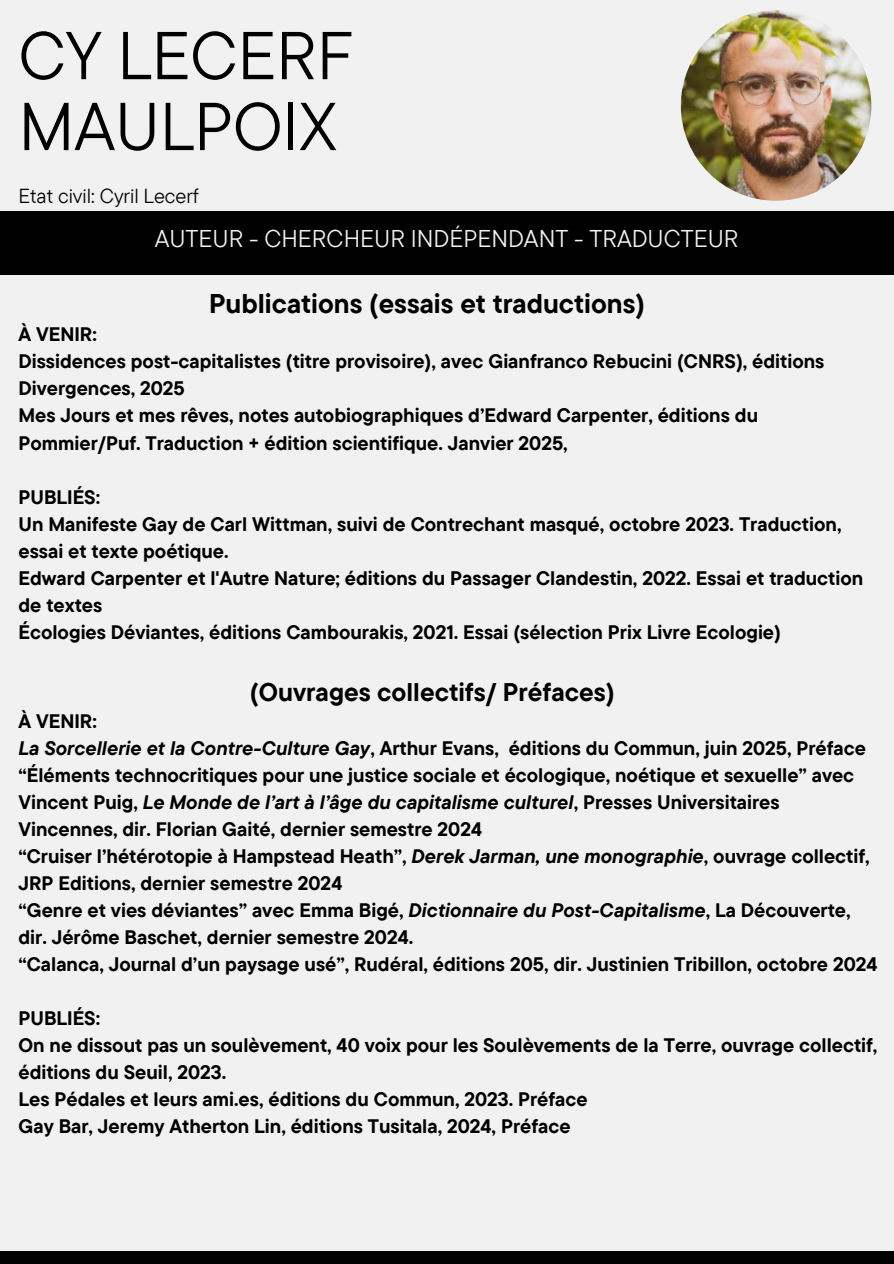
<style>
.page{position:relative;width:894px;height:1264px;background:#fff}
.page>*{position:absolute;margin:0;border:0;box-sizing:border-box;transform-origin:0 0}
.t1{font:67.5px/70.8px "TT Commons Pro";letter-spacing:-.005em;color:#000}
.t2{font:700 27px "TT Commons Pro";color:#000}
.t3{font:700 25.5px "TT Commons Pro";color:#000}
.t4{font:24.15px "TT Commons Pro";color:#f1f1f1}
.t5{font:20.25px "TT Commons Pro";color:#000}
.t6{font:700 19.5px/27px "TT Commons Pro";color:#000}
.s1{font-style:italic}
</style>
<div class="page">
<div style="left:0;top:0;width:893px;height:1263px;background:#000"></div>
<div style="left:0;top:0;width:893px;height:210px;background:#f1f1f1"></div>
<img style="left:680px;top:10px;width:191px;height:191px;border-radius:50%">
<div style="left:0;top:275px;width:893px;height:976px;background:#f1f1f1"></div>
<h1 class="t1" style="left:18px;top:18px;width:337px">CY LECERF<br>MAULPOIX</h1>
<p class="t5" style="left:18px;top:182px;width:182px">Etat civil: Cyril Lecerf</p>
<p class="t4" style="left:155px;top:223px;width:585px">AUTEUR - CHERCHEUR INDÉPENDANT - TRADUCTEUR</p>
<h2 class="t2" style="left:209px;top:286px;width:437px">Publications (essais et traductions)</h2>
<p class="t6" style="left:18px;top:320px;width:807px">À VENIR:<br>Dissidences post-capitalistes (titre provisoire), avec Gianfranco Rebucini (CNRS), éditions Divergences, 2025<br>Mes Jours et mes rêves, notes autobiographiques d’Edward Carpenter, éditions du Pommier/Puf. Traduction + édition scientifique. Janvier 2025,</p>
<p class="t6" style="left:18px;top:482px;width:846px">PUBLIÉS:<br>Un Manifeste Gay de Carl Wittman, suivi de Contrechant masqué, octobre 2023. Traduction, essai et texte poétique.<br>Edward Carpenter et l'Autre Nature; éditions du Passager Clandestin, 2022. Essai et traduction de textes<br>Écologies Déviantes, éditions Cambourakis, 2021. Essai (sélection Prix Livre Ecologie)</p>
<h3 class="t3" style="left:250px;top:675px;width:366px">(Ouvrages collectifs/ Préfaces)</h3>
<p class="t6" style="left:18px;top:706px;width:860px">À VENIR:<br><span class="s1">La Sorcellerie et la Contre-Culture Gay</span>, Arthur Evans, éditions du Commun, juin 2025, Préface “Éléments technocritiques pour une justice sociale et écologique, noétique et sexuelle” avec Vincent Puig, <span class="s1">Le Monde de l’art à l’âge du capitalisme culturel</span>, Presses Universitaires Vincennes, dir. Florian Gaité, dernier semestre 2024<br>“Cruiser l’hétérotopie à Hampstead Heath”, <span class="s1">Derek Jarman, une monographie</span>, ouvrage collectif, JRP Editions, dernier semestre 2024<br>“Genre et vies déviantes” avec Emma Bigé, <span class="s1">Dictionnaire du Post-Capitalisme</span>, La Découverte, dir. Jérôme Baschet, dernier semestre 2024.<br>“Calanca, Journal d’un paysage usé”, Rudéral, éditions 205, dir. Justinien Tribillon, octobre 2024</p>
<p class="t6" style="left:18px;top:1003px;width:860px">PUBLIÉS:<br>On ne dissout pas un soulèvement, 40 voix pour les Soulèvements de la Terre, ouvrage collectif, éditions du Seuil, 2023.<br>Les Pédales et leurs ami.es, éditions du Commun, 2023. Préface<br>Gay Bar, Jeremy Atherton Lin, éditions Tusitala, 2024, Préface</p>
</div>
